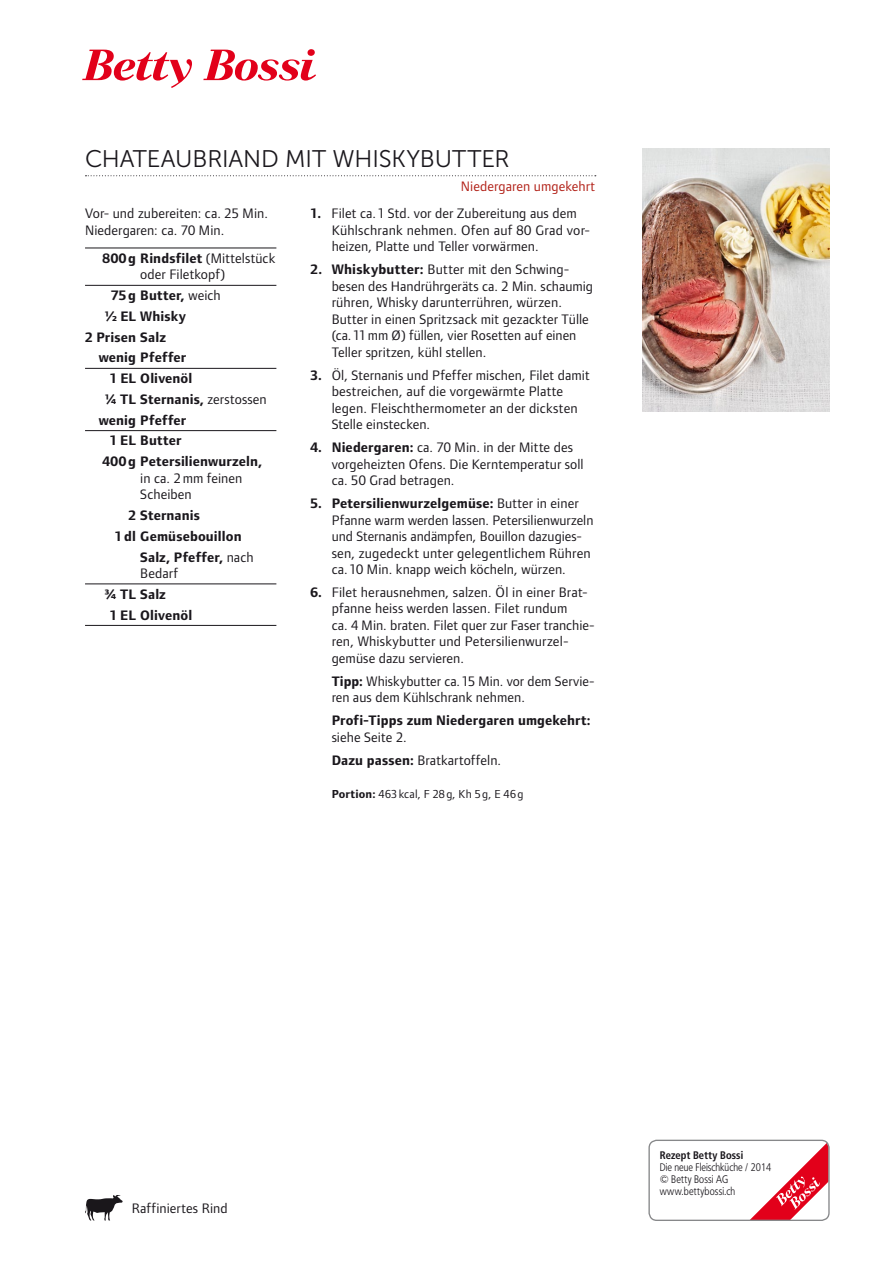
<style>
.page{position:relative;width:893px;height:1263px;background:#fff}
.page>*{position:absolute;margin:0;border:0;box-sizing:border-box;transform-origin:0 0}
.t1{font:24px "Museo Sans 300";letter-spacing:-.005em;color:#1a171c}
.t2{font:14.25px/16.5px "Foundry Form Sans B Bn";letter-spacing:.01em;color:#1a171c}
.t3{font:700 14.25px/20.7px "Foundry Form Sans B Bn";letter-spacing:.01em;color:#1a171c}
.t4{font:14.25px "Foundry Form Sans B Bn";letter-spacing:.005em;color:#b11f16}
.t5{font:12px "Foundry Form Sans B Bn";letter-spacing:.03em;color:#1a171c}
.t6{font:10.8px/12px "Frutiger B Bn Con Light";letter-spacing:.005em;color:#1a171c}
.t7{font:10.8px "Frutiger B Bn Con Bold";letter-spacing:.015em;color:#1a171c}
.s1{font-weight:700}
.s2{font-weight:400}
</style>
<div class="page">
<svg style="left:82px;top:50px;width:110px;height:38px"></svg>
<svg style="left:203px;top:49px;width:113px;height:32px"></svg>
<svg style="left:751px;top:1140px;width:77px;height:79px"></svg>
<div style="left:648px;top:1140px;width:182px;height:81px;border:1px solid #87888a;border-radius:8px"></div>
<hr style="left:85px;top:248px;width:191px;height:1px;background:#1a171c">
<hr style="left:85px;top:285px;width:191px;height:1px;background:#1a171c">
<hr style="left:85px;top:368px;width:191px;height:1px;background:#1a171c">
<hr style="left:85px;top:430px;width:191px;height:1px;background:#1a171c">
<hr style="left:85px;top:584px;width:191px;height:1px;background:#1a171c">
<hr style="left:85px;top:625px;width:191px;height:1px;background:#1a171c">
<svg style="left:85px;top:175px;width:511px;height:1px"></svg>
<img style="left:642px;top:149px;width:187px;height:262px">
<svg style="left:85px;top:1195px;width:38px;height:25px"></svg>
<h1 class="t1" style="left:85px;top:146px;width:426px">CHATEAUBRIAND MIT WHISKYBUTTER</h1>
<p class="t4" style="left:461px;top:178px;width:136px">Niedergaren umgekehrt</p>
<p class="t2" style="left:85px;top:205px;width:184px">Vor- und zubereiten: ca. 25 Min.<br>Niedergaren: ca. 70 Min.</p>
<p class="t2" style="left:140px;top:250px;width:136px;text-indent:-38px"><span class="s1">800g Rindsfilet</span> (Mittelstück oder Filetkopf)</p>
<p class="t3" style="left:111px;top:285px;width:111px">75g Butter, <span class="s2">weich</span></p>
<p class="t3" style="left:105px;top:306px;width:83px">¿ EL Whisky</p>
<p class="t3" style="left:85px;top:326px;width:82px">2 Prisen Salz</p>
<p class="t3" style="left:99px;top:347px;width:89px">wenig Pfeffer</p>
<p class="t3" style="left:110px;top:368px;width:84px">1 EL Olivenöl</p>
<p class="t3" style="left:105px;top:389px;width:164px">¡ TL Sternanis, <span class="s2">zerstossen</span></p>
<p class="t3" style="left:99px;top:409px;width:89px">wenig Pfeffer</p>
<p class="t3" style="left:110px;top:430px;width:73px">1 EL Butter</p>
<p class="t3" style="left:102px;top:451px;width:161px">400g Petersilienwurzeln,</p>
<p class="t2" style="left:140px;top:470px;width:104px">in ca. 2mm feinen<br>Scheiben</p>
<p class="t3" style="left:128px;top:505px;width:73px">2 Sternanis</p>
<p class="t3" style="left:115px;top:525px;width:128px">1dl Gemüsebouillon</p>
<p class="t3" style="left:140px;top:546px;width:115px">Salz, Pfeffer, <span class="s2">nach</span></p>
<p class="t2" style="left:140px;top:565px;width:39px">Bedarf</p>
<p class="t3" style="left:110px;top:583px;width:84px;text-indent:-5px">£ TL Salz<br>1 EL Olivenöl</p>
<p class="t2" style="left:332px;top:205px;width:260px;text-indent:-21px"><span class="s1">1.</span> Filet ca.1 Std. vor der Zubereitung aus dem<br>Kühlschrank nehmen. Ofen auf 80 Grad vor&shy;heizen, Platte und Teller vorwärmen.</p>
<p class="t2" style="left:332px;top:261px;width:263px;text-indent:-21px"><span class="s1">2. Whiskybutter:</span> Butter mit den Schwing&shy;besen des Handrührgeräts ca. 2 Min. schaumig rühren, Whisky darunterrühren, würzen.<br>Butter in einen Spritzsack mit gezackter Tülle (ca.11mm Ø) füllen, vier Rosetten auf einen Teller spritzen, kühl stellen.</p>
<p class="t2" style="left:332px;top:367px;width:260px;text-indent:-21px"><span class="s1">3.</span> Öl, Sternanis und Pfeffer mischen, Filet damit bestreichen, auf die vorgewärmte Platte legen. Fleischthermometer an der dicksten Stelle einstecken.</p>
<p class="t2" style="left:332px;top:439px;width:254px;text-indent:-21px"><span class="s1">4. Niedergaren:</span> ca. 70 Min. in der Mitte des vorgeheizten Ofens. Die Kerntemperatur soll ca. 50 Grad betragen.</p>
<p class="t2" style="left:332px;top:495px;width:263px;text-indent:-21px"><span class="s1">5. Petersilienwurzelgemüse:</span> Butter in einer Pfanne warm werden lassen. Petersilienwurzeln und Sternanis andämpfen, Bouillon dazugies&shy;sen, zugedeckt unter gelegentlichem Rühren ca. 10 Min. knapp weich köcheln, würzen.</p>
<p class="t2" style="left:332px;top:584px;width:265px;text-indent:-21px"><span class="s1">6.</span> Filet herausnehmen, salzen. Öl in einer Brat&shy;pfanne heiss werden lassen. Filet rundum<br>ca. 4 Min. braten. Filet quer zur Faser tranchie&shy;ren, Whiskybutter und Petersilienwurzel&shy;gemüse dazu servieren.</p>
<p class="t2" style="left:332px;top:673px;width:264px"><span class="s1">Tipp:</span> Whiskybutter ca.15 Min. vor dem Servie&shy;ren aus dem Kühlschrank nehmen.</p>
<p class="t3" style="left:332px;top:710px;width:260px">Profi-Tipps zum Niedergaren umgekehrt:</p>
<p class="t2" style="left:332px;top:725px;width:171px;line-height:22.8px">siehe Seite 2.<br><span class="s1">Dazu passen:</span> Bratkartoffeln.</p>
<p class="t5" style="left:332px;top:787px;width:193px"><span class="s1">Portion:</span> 463kcal, F 28g, Kh 5g, E 46g</p>
<p class="t2" style="left:132px;top:1199px;width:97px">Raffiniertes Rind</p>
<p class="t7" style="left:660px;top:1148px;width:85px">Rezept Betty Bossi</p>
<p class="t6" style="left:660px;top:1161px;width:113px">Die neue Fleischküche / 2014 © Betty Bossi AG www.bettybossi.ch</p>
</div>
